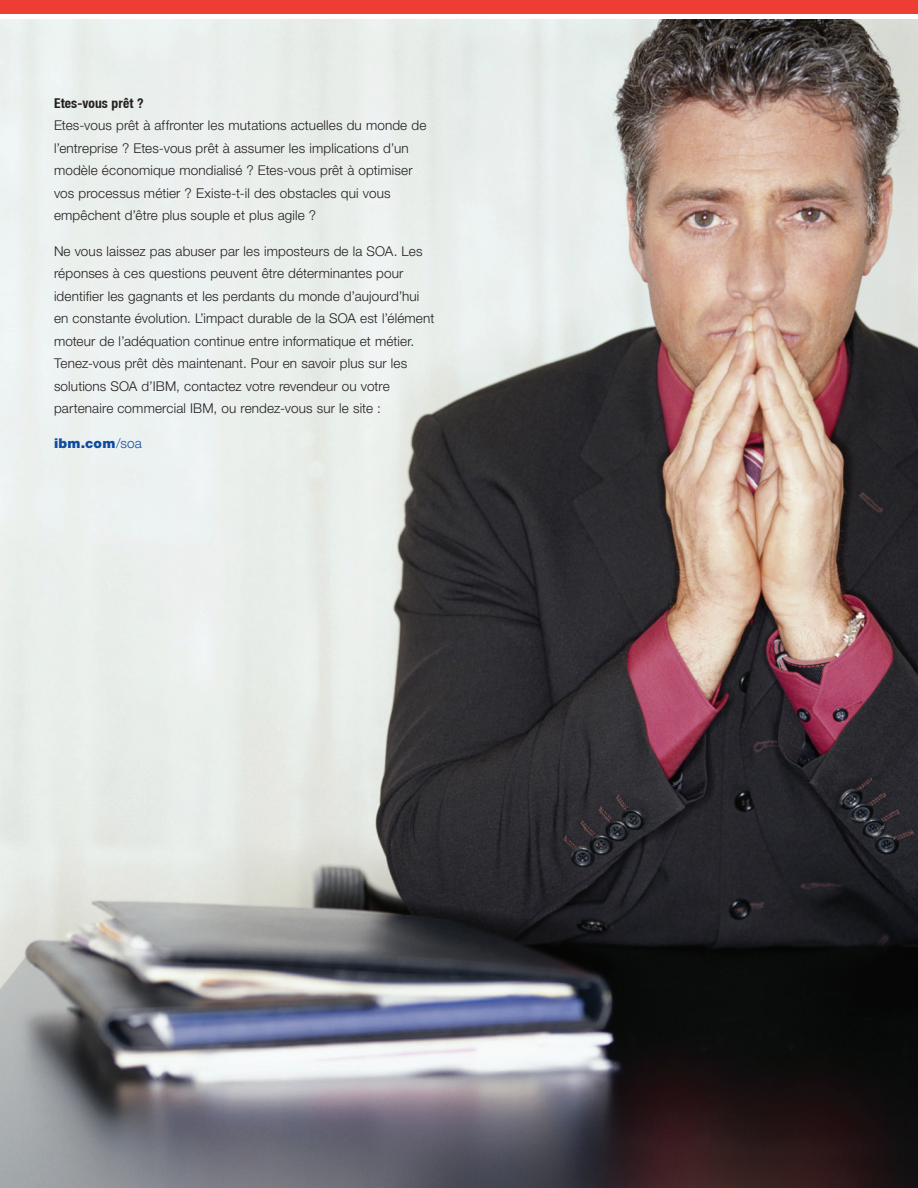
<style>
.page{position:relative;width:918px;height:1188px;background:#fff}
.page>*{position:absolute;margin:0;border:0;box-sizing:border-box;transform-origin:0 0}
.t1{font:300 13.5px/22.5px "Helvetica Neue";letter-spacing:.01em;color:#231f20}
.t2{font:700 condensed 13.5px "Helvetica Neue";letter-spacing:.01em;color:#231f20}
.t3{font:900 13.5px "Helvetica Neue";letter-spacing:.015em;color:#0f4ca0}
.s1{font-weight:300}
</style>
<div class="page">
<img style="left:0;top:20px;width:918px;height:1168px">
<div style="left:0;top:0;width:918px;height:14px;background:#ee3e34"></div>
<p class="t2" style="left:54px;top:95px;width:91px">Etes-vous prêt ?</p>
<p class="t1" style="left:54px;top:114px;width:374px">Etes-vous prêt à affronter les mutations actuelles du monde de l’entreprise ? Etes-vous prêt à assumer les implications d’un modèle économique mondialisé ? Etes-vous prêt à optimiser vos processus métier ? Existe-t-il des obstacles qui vous empêchent d’être plus souple et plus agile ?</p>
<p class="t1" style="left:54px;top:239px;width:382px">Ne vous laissez pas abuser par les imposteurs de la SOA. Les réponses à ces questions peuvent être déterminantes pour identifier les gagnants et les perdants du monde d’aujourd’hui en constante évolution. L’impact durable de la SOA est l’élément moteur de l’adéquation continue entre informatique et métier.<br>Tenez-vous prêt dès maintenant. Pour en savoir plus sur les solutions SOA d’IBM, contactez votre revendeur ou votre partenaire commercial IBM, ou rendez-vous sur le site :</p>
<p class="t3" style="left:54px;top:436px;width:89px">ibm.com<span class="s1">/soa</span></p>
</div>
